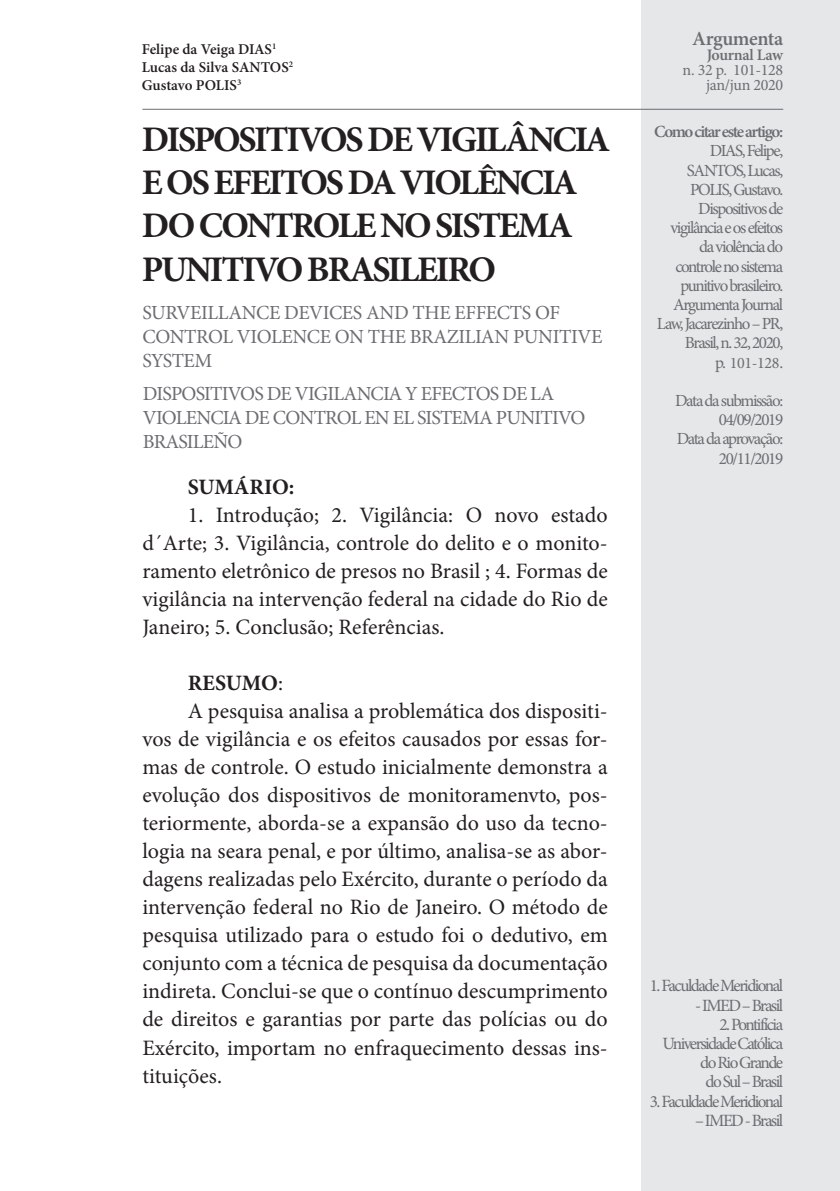
<style>
.page{position:relative;width:840px;height:1191px;background:#fff}
.page>*{position:absolute;margin:0;border:0;box-sizing:border-box;transform-origin:0 0}
.Título_Artigo{font:700 36px/43.2px "Minion Pro";letter-spacing:-.06em;color:#231f20}
.Texto_Artigo{font:22px/28px "Minion Pro";color:#231f20;text-align:justify}
.Texto_Artigo-2{font:700 22px "Minion Pro";letter-spacing:-.005em;color:#231f20}
.Titulo_Espanhol{font:20px/24px "Minion Pro";letter-spacing:-.04em;color:#6c6d70}
.Titulo_English{font:20px/24px "Minion Pro";letter-spacing:-.02em;color:#6c6d70}
.t1{font:600 20px "Minion Pro";letter-spacing:-.02em;color:#6c6d70}
.Autor_descricao{font:17.2px/19.2px "Minion Pro";letter-spacing:-.09em;color:#6c6d70;text-align:right}
.Como_citar_artigo{font:17px/19.2px "Minion Pro";letter-spacing:-.08em;color:#6c6d70;text-align:right}
.Como_citar_artigo-2{font:600 17px "Minion Pro";letter-spacing:-.08em;color:#6c6d70}
.Como_citar_artigo-3{font:16px/15.2px "Minion Pro";letter-spacing:-.02em;color:#6c6d70;text-align:right}
.t2{font:600 16px "Minion Pro";letter-spacing:-.02em;color:#6c6d70}
.Autor{font:600 15px "Minion Pro";color:#231f20}
.s1{font-weight:400}
.s2{font-size:17px}
</style>
<div class="page">
<div style="left:641px;top:0;width:198px;height:1191px;background:#e6e7e9"></div>
<hr style="left:142px;top:109px;width:640px;height:1px;background:#6c6d70">
<p class="Autor" style="left:142px;top:39px;width:136px">Felipe da Veiga DIAS<sup>1</sup></p>
<p class="Autor" style="left:142px;top:57px;width:153px">Lucas da Silva SANTOS<sup>2</sup></p>
<p class="Autor" style="left:142px;top:75px;width:101px">Gustavo POLIS<sup>3</sup></p>
<p class="Título_Artigo" style="left:142px;top:117px;width:469px">DISPOSITIVOS DE VIGILÂNCIA<br>E OS EFEITOS DA VIOLÊNCIA<br>DO CONTROLE NO SISTEMA<br>PUNITIVO BRASILEIRO</p>
<p class="Titulo_English" style="left:142px;top:301px;width:461px">SURVEILLANCE DEVICES AND THE EFFECTS OF<br>CONTROL VIOLENCE ON THE BRAZILIAN PUNITIVE<br>SYSTEM</p>
<p class="Titulo_Espanhol" style="left:143px;top:381px;width:444px">DISPOSITIVOS DE VIGILANCIA Y EFECTOS DE LA<br>VIOLENCIA DE CONTROL EN EL SISTEMA PUNITIVO<br>BRASILEÑO</p>
<p class="Texto_Artigo-2" style="left:188px;top:472px;width:108px">SUMÁRIO:</p>
<p class="Texto_Artigo" style="left:142px;top:501px;width:466px;text-indent:45px">1. Introdução; 2. Vigilância: O novo estado d´Arte; 3. Vigilância, controle do delito e o monito&shy;ramento eletrônico de presos no Brasil ; 4. Formas de vigilância na intervenção federal na cidade do Rio de Janeiro; 5. Conclusão; Referências.</p>
<p class="Texto_Artigo-2" style="left:188px;top:668px;width:97px">RESUMO<span class="s1">:</span></p>
<p class="Texto_Artigo" style="left:142px;top:697px;width:466px;text-indent:45px">A pesquisa analisa a problemática dos dispositi&shy;vos de vigilância e os efeitos causados por essas for&shy;mas de controle. O estudo inicialmente demonstra a evolução dos dispositivos de monitoramenvto, pos&shy;teriormente, aborda-se a expansão do uso da tecno&shy;logia na seara penal, e por último, analisa-se as abor&shy;dagens realizadas pelo Exército, durante o período da intervenção federal no Rio de Janeiro. O método de pesquisa utilizado para o estudo foi o dedutivo, em conjunto com a técnica de pesquisa da documentação indireta. Conclui-se que o contínuo descumprimento de direitos e garantias por parte das polícias ou do Exército, importam no enfraquecimento dessas ins&shy;tituições.</p>
<p class="t1" style="left:691px;top:25px;width:92px">Argumenta</p>
<p class="t2" style="left:706px;top:44px;width:78px">Journal Law</p>
<p class="Como_citar_artigo-3" style="left:682px;top:63px;width:102px">n. 32 p. 101-128 jan/jun 2020</p>
<p class="Como_citar_artigo-2" style="left:653px;top:120px;width:130px">Como citar este artigo:</p>
<p class="Como_citar_artigo" style="left:656px;top:141px;width:128px">DIAS, Felipe,<br>SANTOS, Lucas,<br>POLIS, Gustavo.<br>Dispositivos de vigilância e os efeitos da violência do controle no sistema punitivo brasileiro.<br>Argumenta Journal<br>Law, Jacarezinho – PR,<br>Brasil, n. 32, 2020,</p>
<p class="Como_citar_artigo-3" style="left:714px;top:355px;width:69px"><span class="s2">p.</span> 101-128<span class="s2">.</span></p>
<p class="Como_citar_artigo" style="left:674px;top:391px;width:110px">Data da submissão:</p>
<p class="Como_citar_artigo" style="left:718px;top:410px;width:66px">04/09/2019</p>
<p class="Como_citar_artigo" style="left:676px;top:429px;width:108px">Data da aprovação:</p>
<p class="Como_citar_artigo" style="left:718px;top:449px;width:66px">20/11/2019</p>
<p class="Autor_descricao" style="left:649px;top:976px;width:135px">1.Faculdade Meridional</p>
<p class="Autor_descricao" style="left:694px;top:995px;width:89px">- IMED – Brasil</p>
<p class="Autor_descricao" style="left:662px;top:1014px;width:122px">2.Pontifícia<br>Universidade Católica do Rio Grande</p>
<p class="Autor_descricao" style="left:705px;top:1072px;width:79px">do Sul– Brasil</p>
<p class="Autor_descricao" style="left:649px;top:1091px;width:135px">3.Faculdade Meridional</p>
<p class="Autor_descricao" style="left:694px;top:1110px;width:89px">– IMED - Brasil</p>
</div>
